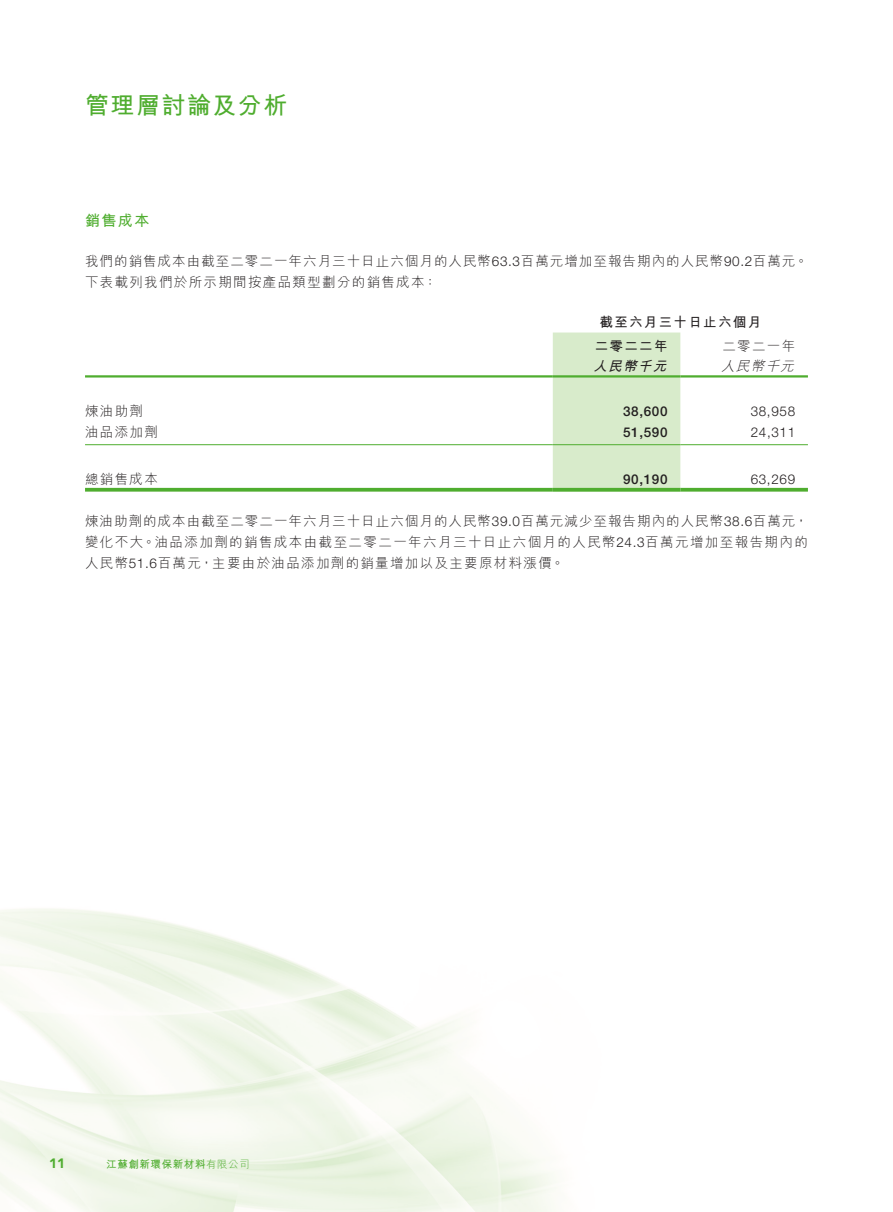
<style>
.page{position:relative;width:893px;height:1212px;background:#fff}
.page>*{position:absolute;margin:0;border:0;box-sizing:border-box;transform-origin:0 0}
.t1{font:700 24px "M Hei HK";letter-spacing:.06em;color:#4fad2f}
.t2{font:700 15px "M Hei HK";color:#4fad2f}
.t3{font:300 13.5px/21px "M Hei HK";letter-spacing:.1em;color:#231f20;text-align:justify}
.t4{font:300 13.5px/21px "M Hei HK";letter-spacing:.075em;color:#231f20}
.t5{font:300 13.5px "Helvetica Neue LT Std";letter-spacing:.05em;color:#231f20}
.t6{font:500 13.5px "Helvetica Neue LT Std";letter-spacing:.05em;color:#231f20}
.t7{font:700 13.5px "M Hei HK";letter-spacing:.1em;color:#231f20}
.t8{font:italic 300 13.5px "M Hei HK";color:#231f20}
.t9{font:italic 700 13.5px "M Hei HK";color:#231f20}
.t10{font:900 13.5px "Avenir LT Std";color:#4fad2f}
.t11{font:700 10.5px "M Hei HK";letter-spacing:.055em;color:#4fad2f}
.s1{font-family:"Helvetica Neue LT Std"}
.s2{font-weight:300}
</style>
<div class="page">
<div style="left:553px;top:332px;width:127px;height:156px;background:#d8ebcb"></div>
<hr style="left:85px;top:375px;width:468px;height:2px;background:#4fad2f">
<hr style="left:553px;top:375px;width:127px;height:2px;background:#4fad2f">
<hr style="left:680px;top:375px;width:128px;height:2px;background:#4fad2f">
<hr style="left:85px;top:444px;width:468px;height:1px;background:#4fad2f">
<hr style="left:553px;top:444px;width:127px;height:1px;background:#4fad2f">
<hr style="left:680px;top:444px;width:128px;height:1px;background:#4fad2f">
<svg style="left:85px;top:488px;width:468px;height:4px;background:#5fb442"></svg>
<svg style="left:553px;top:488px;width:127px;height:4px"></svg>
<svg style="left:680px;top:488px;width:128px;height:4px"></svg>
<h1 class="t1" style="left:85px;top:87px;width:204px">管理層討論及分析</h1>
<p class="t2" style="left:85px;top:210px;width:66px">銷售成本</p>
<p class="t4" style="left:85px;top:250px;width:724px">我們的銷售成本由截至二零二一年六月三十日止六個月的人民幣<span class="s1">63.3</span>百萬元增加至報告期內的人民幣<span class="s1">90.2</span>百萬元。下表載列我們於所示期間按產品類型劃分的銷售成本：</p>
<p class="t7" style="left:599px;top:312px;width:163px">截至六月三十日止六個月</p>
<p class="t3" style="left:722px;top:335px;width:74px">二零二一年</p>
<p class="t7" style="left:595px;top:336px;width:74px">二零二二年</p>
<p class="t3" style="left:85px;top:400px;width:59px">煉油助劑</p>
<p class="t3" style="left:85px;top:421px;width:74px">油品添加劑</p>
<p class="t9" style="left:593px;top:356px;width:79px">人民幣千元</p>
<p class="t8" style="left:721px;top:359px;width:78px">人民幣千元</p>
<p class="t6" style="left:623px;top:403px;width:46px">38,600</p>
<p class="t5" style="left:751px;top:403px;width:46px">38,958</p>
<p class="t6" style="left:623px;top:424px;width:46px">51,590</p>
<p class="t5" style="left:751px;top:424px;width:46px">24,311</p>
<p class="t3" style="left:85px;top:468px;width:74px">總銷售成本</p>
<p class="t3" style="left:85px;top:511px;width:724px">煉油助劑的成本由截至二零二一年六月三十日止六個月的人民幣<span class="s1">39.0</span>百萬元減少至報告期內的人民幣<span class="s1">38.6</span>百萬元，變化不大。油品添加劑的銷售成本由截至二零二一年六月三十日止六個月的人民幣<span class="s1">24.3</span>百萬元增加至報告期內的人民幣<span class="s1">51.6</span>百萬元，主要由於油品添加劑的銷量增加以及主要原材料漲價。</p>
<p class="t6" style="left:623px;top:471px;width:46px">90,190</p>
<p class="t5" style="left:751px;top:470px;width:46px">63,269</p>
<p class="t10" style="left:49px;top:1155px;width:18px">11</p>
<p class="t11" style="left:106px;top:1157px;width:145px">江蘇創新環保新材料<span class="s2">有限公司</span></p>
</div>
